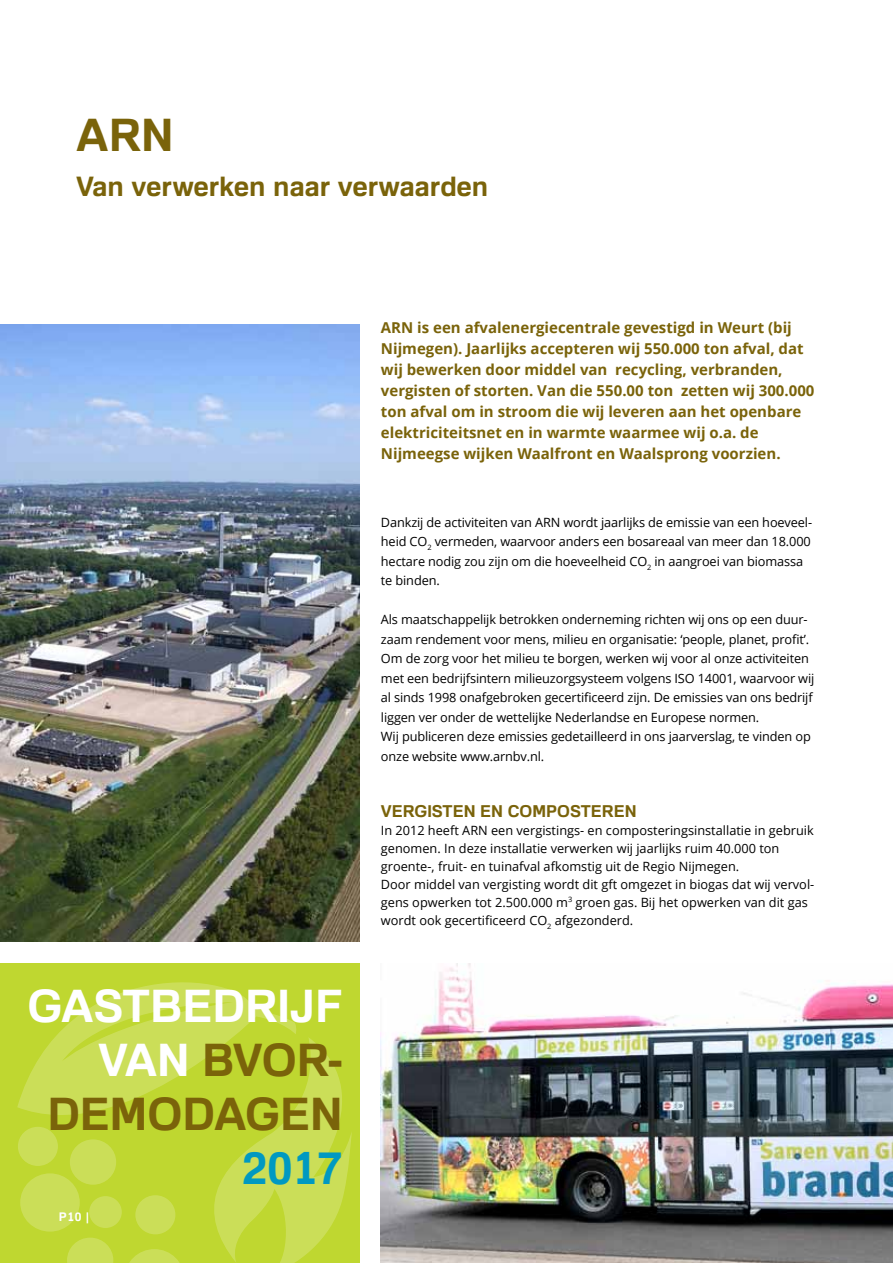
<style>
.page{position:relative;width:893px;height:1263px;background:#fff}
.page>*{position:absolute;margin:0;border:0;box-sizing:border-box;transform-origin:0 0}
.t1{font:700 45px/54px "Familiar Pro";color:#fff;text-align:right}
.t2{font:700 45px "Familiar Pro";color:#0099c1}
.t3{font:700 45px "Familiar Pro";color:#7a630a}
.t4{font:700 27px "Familiar Pro";color:#7a630a}
.t5{font:700 16.5px "Familiar Pro";color:#7a630a}
.t6{font:700 15px/21px "Open Sans";color:#7a630a}
.t7{font:12.75px/19.5px "Open Sans";letter-spacing:-.01em;color:#000}
.t8{font:700 12px "Familiar Pro";color:#fff}
.s1{color:#7a630a}
</style>
<div class="page">
<img style="left:0;top:324px;width:360px;height:618px">
<img style="left:381px;top:963px;width:512px;height:300px">
<div style="left:0;top:963px;width:360px;height:300px;background:#bfd730"></div>
<div style="left:20px;top:1173px;width:60px;height:58px;background:#cbde58;border-radius:50%"></div>
<svg style="left:129px;top:1249px;width:51px;height:14px"></svg>
<svg style="left:67px;top:1237px;width:46px;height:26px"></svg>
<div style="left:70px;top:1139px;width:46px;height:46px;background:#cbde58;border-radius:50%"></div>
<div style="left:18px;top:1127px;width:40px;height:39px;background:#cbde58;border-radius:50%"></div>
<div style="left:135px;top:1195px;width:40px;height:39px;background:#cbde58;border-radius:50%"></div>
<div style="left:89px;top:1196px;width:33px;height:32px;background:#cbde58;border-radius:50%"></div>
<svg style="left:17px;top:982px;width:280px;height:164px;fill:#cbde58"></svg>
<svg style="left:196px;top:1037px;width:185px;height:226px"></svg>
<h1 class="t3" style="left:76px;top:108px;width:63px">ARN</h1>
<h2 class="t4" style="left:76px;top:170px;width:414px">VAN VERWERKEN NAAR VERWAARDEN</h2>
<p class="t6" style="left:381px;top:316px;width:435px">ARN is een afvalenergiecentrale gevestigd in Weurt (bij Nijmegen). Jaarlijks accepteren wij 550.000 ton afval, dat wij bewerken door middel van recycling, verbranden, vergisten of storten. Van die 550.00 ton zetten wij 300.000 ton afval om in stroom die wij leveren aan het openbare elektriciteitsnet en in warmte waarmee wij o.a. de Nijmeegse wijken Waalfront en Waalsprong voorzien.</p>
<p class="t7" style="left:381px;top:512px;width:433px">Dankzij de activiteiten van ARN wordt jaarlijks de emissie van een hoeveel&shy;heid CO<sub>2</sub> vermeden, waarvoor anders een bosareaal van meer dan 18.000 hectare nodig zou zijn om die hoeveelheid CO<sub>2</sub> in aangroei van biomassa te binden.</p>
<p class="t7" style="left:381px;top:609px;width:435px">Als maatschappelijk betrokken onderneming richten wij ons op een duur&shy;zaam rendement voor mens, milieu en organisatie: ‘people, planet, profit’.<br>Om de zorg voor het milieu te borgen, werken wij voor al onze activiteiten met een bedrijfsintern milieuzorgsysteem volgens ISO 14001, waarvoor wij al sinds 1998 onafgebroken gecertificeerd zijn. De emissies van ons bedrijf liggen ver onder de wettelijke Nederlandse en Europese normen.<br>Wij publiceren deze emissies gedetailleerd in ons jaarverslag, te vinden op onze website www.arnbv.nl.</p>
<h1 class="t1" style="left:27px;top:978px;width:317px">GASTBEDRIJF<br>VA N <span class="s1">BVOR-<br>DEMODAGEN</span></h1>
<h1 class="t2" style="left:243px;top:1141px;width:102px">2017</h1>
<p class="t8" style="left:59px;top:1209px;width:32px">P10 |</p>
<p class="t5" style="left:381px;top:800px;width:257px">VERGISTEN EN COMPOSTEREN</p>
<p class="t7" style="left:381px;top:820px;width:435px;line-height:18px">In 2012 heeft ARN een vergistings- en composteringsinstallatie in gebruik genomen. In deze installatie verwerken wij jaarlijks ruim 40.000 ton groente-, fruit- en tuinafval afkomstig uit de Regio Nijmegen.<br>Door middel van vergisting wordt dit gft omgezet in biogas dat wij vervol&shy;gens opwerken tot 2.500.000 m<sup>3</sup> groen gas. Bij het opwerken van dit gas wordt ook gecertificeerd CO<sub>2</sub> afgezonderd.</p>
</div>
